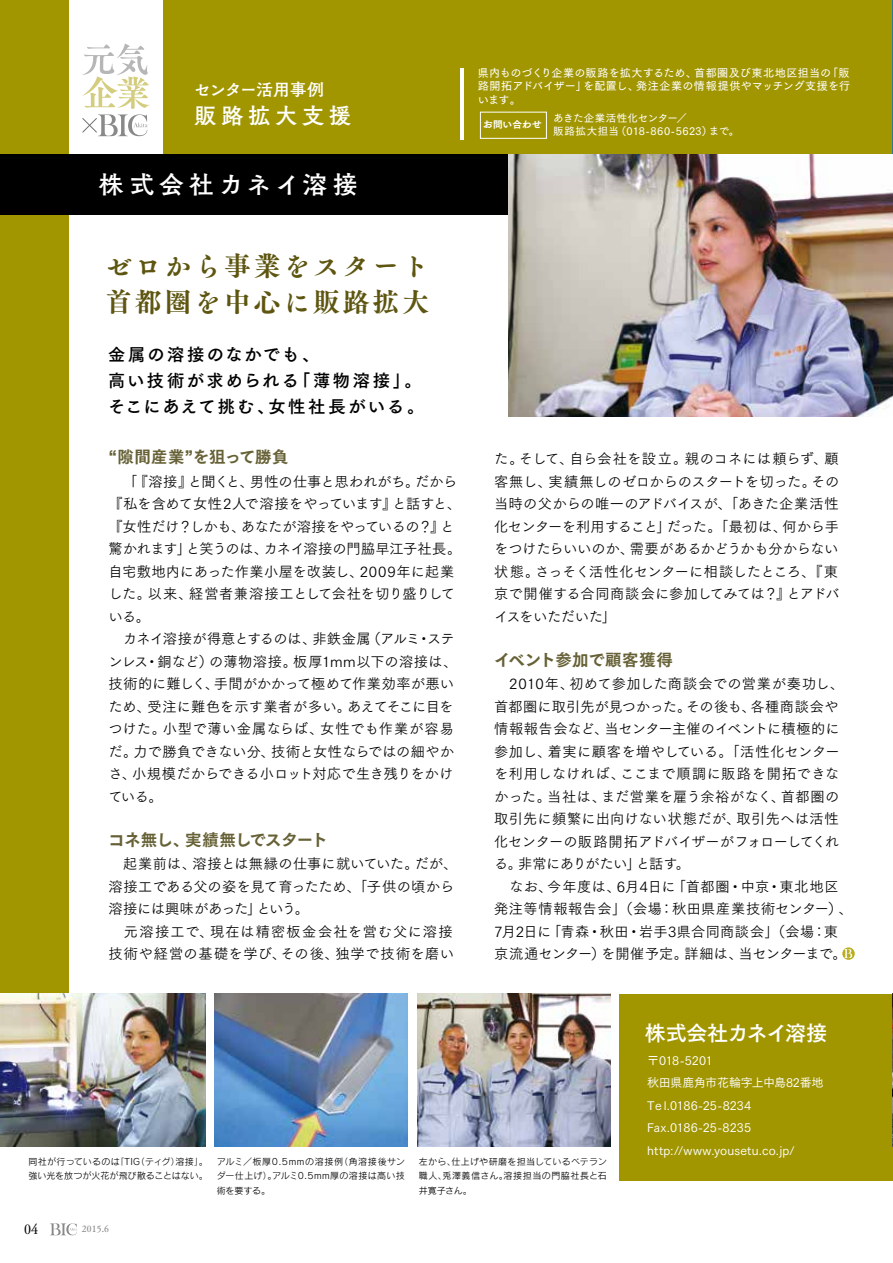
<style>
.page{position:relative;width:893px;height:1263px;background:#fff}
.page>*{position:absolute;margin:0;border:0;box-sizing:border-box;transform-origin:0 0}
.t1{font:27px/36px "Tsuku A Old Min Pr 6 E";letter-spacing:.1em;color:#5d5510}
.t2{font:25.5px "Tsuku Old Gothic Std B";letter-spacing:.155em;color:#fff}
.t3{font:22.8px "Tsuku Old Gothic Std B";letter-spacing:.18em;color:#fff}
.t4{font:21px "Tsuku Go Pro B";letter-spacing:-.02em;color:#fff}
.t5{font:17.4px "Tsuku Old Gothic Std B";letter-spacing:-.055em;color:#fff}
.t6{font:17.25px/25.8px "Tsuku Go Pro B";letter-spacing:.125em;color:#000}
.t7{font:16.5px "Tsuku Go Pro E";letter-spacing:-.005em;color:#666136}
.t8{font:16.5px "Tsuku Go Pro E";letter-spacing:-.045em;color:#666136}
.t9{font:14.25px/22.5px "Tsuku Go Pro R";letter-spacing:.005em;color:#000}
.t10{font:14.25px/22.5px "Tsuku Go Pro R";letter-spacing:.025em;color:#000}
.t11{font:13.5px "Tsuku A Old Min Pr 6 R";color:#000}
.t12{font:12px/22.5px "Tsuku Go Pro M";color:#fff}
.t13{font:11.1px/13.5px "Tsuku Go Pro D";letter-spacing:.015em;color:#fff;text-align:justify}
.t14{font:10.5px/13.5px "Tsuku Go Pro D";letter-spacing:.035em;color:#fff}
.t15{font:9.6px "Tsuku Go Pro E";letter-spacing:.015em;color:#fff}
.t16{font:9px/14.2px "Rodin Pro M";letter-spacing:.03em;color:#000;text-align:justify}
.t17{font:9px/14.2px "Rodin Pro M";letter-spacing:.005em;color:#000}
.t18{font:9px "Tsuku A Old Min Pr 6 N M";color:#898989}
</style>
<div class="page">
<div style="left:0;top:0;width:893px;height:159px;background:#a19600"></div>
<div style="left:0;top:0;width:69px;height:1144px;background:#a19600"></div>
<div style="left:69px;top:0;width:94px;height:173px;background:#fff"></div>
<div style="left:0;top:155px;width:893px;height:60px;background:#000"></div>
<hr style="left:460px;top:68px;width:4px;height:72px;background:#fff">
<div style="left:620px;top:994px;width:273px;height:186px;background:#a19600"></div>
<img style="left:0;top:994px;width:205px;height:152px">
<img style="left:508px;top:155px;width:385px;height:261px">
<img style="left:214px;top:994px;width:194px;height:152px">
<div style="left:480px;top:112px;width:67px;height:27px;border:1px solid #fff"></div>
<img style="left:892px;top:994px;width:1px;height:152px">
<svg style="left:82px;top:44px;width:68px;height:92px"></svg>
<svg style="left:842px;top:947px;width:13px;height:13px"></svg>
<svg style="left:844px;top:949px;width:8px;height:9px"></svg>
<img style="left:417px;top:994px;width:194px;height:152px">
<svg style="left:50px;top:1223px;width:27px;height:12px"></svg>
<p class="t5" style="left:194px;top:76px;width:132px">センター活用事例</p>
<h3 class="t3" style="left:194px;top:98px;width:159px">販路拡大支援</h3>
<h2 class="t2" style="left:99px;top:166px;width:261px">株式会社カネイ溶接</h2>
<h1 class="t1" style="left:105px;top:249px;width:325px">ゼロから事業をスタート首都圏を中心に販路拡大</h1>
<p class="t6" style="left:108px;top:340px;width:318px">金属の溶接のなかでも、<br>高い技術が求められる「薄物溶接」。そこにあえて挑む、女性社長がいる。</p>
<p class="t7" style="left:108px;top:442px;width:182px">“隙間産業”を狙って勝負</p>
<p class="t9" style="left:108px;top:469px;width:354px">　「『溶接』と聞くと、男性の仕事と思われがち。だから『私を含めて女性2人で溶接をやっています』と話すと、『女性だけ？しかも、あなたが溶接をやっているの？』と驚かれます」と笑うのは、カネイ溶接の門脇早江子社長。自宅敷地内にあった作業小屋を改装し、2009年に起業した。以来、経営者兼溶接工として会社を切り盛りしている。<br>　カネイ溶接が得意とするのは、非鉄金属（アルミ・ステンレス・銅など）の薄物溶接。板厚1mm以下の溶接は、技術的に難しく、手間がかかって極めて作業効率が悪いため、受注に難色を示す業者が多い。あえてそこに目をつけた。小型で薄い金属ならば、女性でも作業が容易だ。力で勝負できない分、技術と女性ならではの細やかさ、小規模だからできる小ロット対応で生き残りをかけている。</p>
<p class="t8" style="left:108px;top:825px;width:221px">コネ無し、実績無しでスタート</p>
<p class="t10" style="left:108px;top:851px;width:350px">　起業前は、溶接とは無縁の仕事に就いていた。だが、溶接工である父の姿を見て育ったため、「子供の頃から溶接には興味があった」という。<br>　元溶接工で、現在は精密板金会社を営む父に溶接技術や経営の基礎を学び、その後、独学で技術を磨い</p>
<p class="t13" style="left:478px;top:64px;width:374px">県内ものづくり企業の販路を拡大するため、首都圏及び東北地区担当の「販路開拓アドバイザー」を配置し、発注企業の情報提供やマッチング支援を行います。</p>
<p class="t15" style="left:483px;top:116px;width:60px">お問い合わせ</p>
<p class="t14" style="left:553px;top:110px;width:188px">あきた企業活性化センター／<br>販路拡大担当（018-860-5623）まで。</p>
<p class="t9" style="left:494px;top:446px;width:347px;text-align:justify">た。そして、自ら会社を設立。親のコネには頼らず、顧客無し、実績無しのゼロからのスタートを切った。その当時の父からの唯一のアドバイスが、「あきた企業活性化センターを利用すること」だった。「最初は、何から手をつけたらいいのか、需要があるかどうかも分からない状態。さっそく活性化センターに相談したところ、『東京で開催する合同商談会に参加してみては？』とアドバイスをいただいた」</p>
<p class="t7" style="left:494px;top:645px;width:180px">イベント参加で顧客獲得</p>
<p class="t9" style="left:494px;top:671px;width:351px">　2010年、初めて参加した商談会での営業が奏功し、首都圏に取引先が見つかった。その後も、各種商談会や情報報告会など、当センター主催のイベントに積極的に参加し、着実に顧客を増やしている。「活性化センターを利用しなければ、ここまで順調に販路を開拓できなかった。当社は、まだ営業を雇う余裕がなく、首都圏の取引先に頻繁に出向けない状態だが、取引先へは活性化センターの販路開拓アドバイザーがフォローしてくれる。非常にありがたい」と話す。　</p>
<p class="t9" style="left:494px;top:874px;width:360px;text-indent:15px">なお、今年度は、6月4日に「首都圏・中京・東北地区発注等情報報告会」（会場：秋田県産業技術センター）、<br>7月2日に「青森・秋田・岩手3県合同商談会」（会場：東京流通センター）を開催予定。詳細は、当センターまで。</p>
<p class="t17" style="left:28px;top:1154px;width:181px">同社が行っているのは「TIG（ティグ）溶接」。強い光を放つが火花が飛び散ることはない。</p>
<p class="t16" style="left:217px;top:1154px;width:190px">アルミ／板厚0.5mmの溶接例（角溶接後サンダー仕上げ）。アルミ0.5mm厚の溶接は高い技術を要する。</p>
<p class="t16" style="left:419px;top:1154px;width:190px">左から、仕上げや研磨を担当しているベテラン職人、兎澤義信さん。溶接担当の門脇社長と石井寛子さん。</p>
<p class="t11" style="left:24px;top:1217px;width:16px">04</p>
<p class="t18" style="left:82px;top:1221px;width:29px">2015.6</p>
<h3 class="t4" style="left:645px;top:1015px;width:184px">株式会社カネイ溶接</h3>
<p class="t12" style="left:647px;top:1048px;width:178px">〒018-5201<br>秋田県鹿角市花輪字上中島82番地<br>Te l.0186-25-8234<br>Fax.0186-25-8235 http://www.yousetu.co.jp/</p>
</div>
